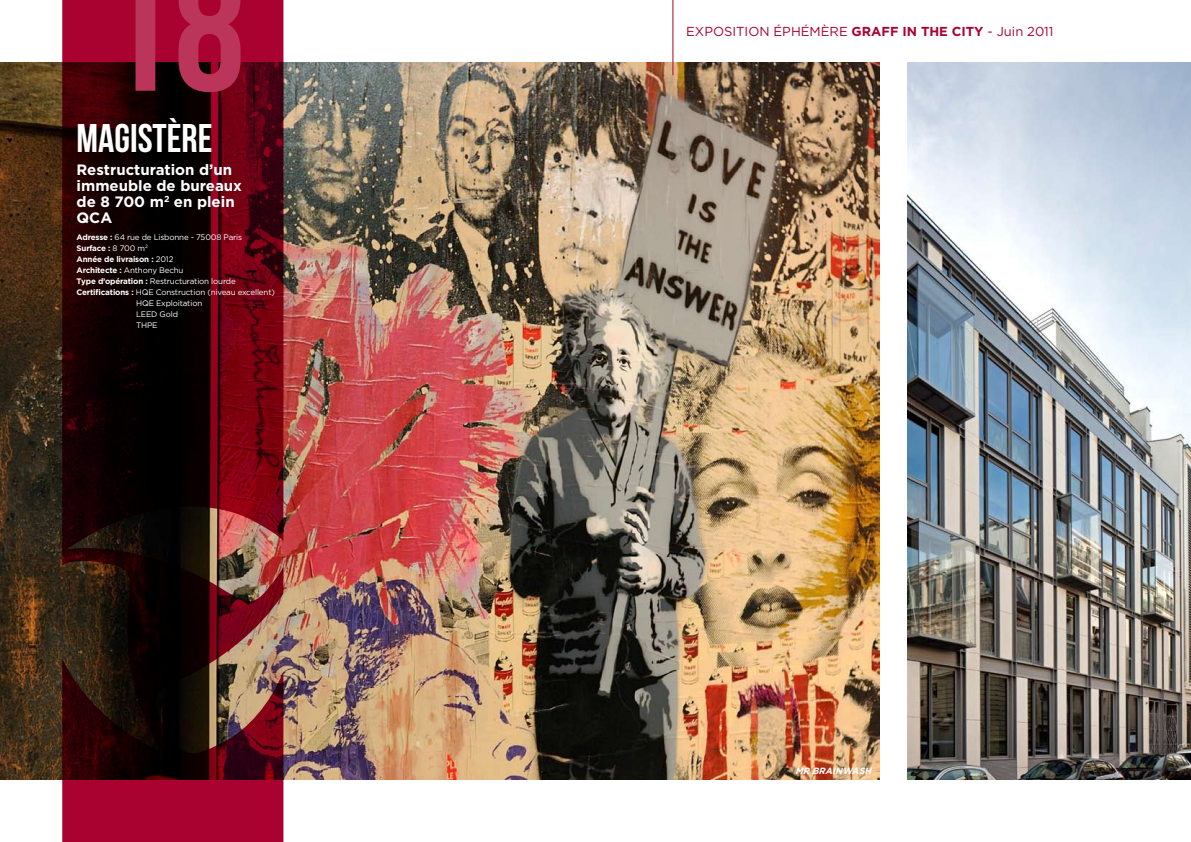
<style>
.page{position:relative;width:1191px;height:842px;background:#fff}
.page>*{position:absolute;margin:0;border:0;box-sizing:border-box;transform-origin:0 0}
.t1{font:180px "Bebas Neue";color:#ba3559}
.t2{font:40px "Bebas Neue";color:#fff}
.t3{font:700 15px/16px "Gotham";color:#fff}
.t4{font:13px "Gotham";color:#a90230}
.t5{font:italic 700 9px "Gotham";color:#fff}
.t6{font:8px "Gotham";letter-spacing:-.02em;color:#fff}
.t7{font:700 8px "Gotham";letter-spacing:-.02em;color:#fff}
.s1{font-weight:700}
.s2{font-weight:400}
</style>
<div class="page">
<img style="left:0;top:62px;width:879px;height:718px">
<img style="left:907px;top:62px;width:284px;height:718px">
<svg style="left:62px;top:0;width:221px;height:842px;background:#450a13"></svg>
<hr style="left:672px;top:0;width:1px;height:75px;background:#a90230">
<h1 class="t1" style="left:101px;top:-70px;width:146px">18</h1>
<h2 class="t2" style="left:77px;top:116px;width:137px">MAGISTÈRE</h2>
<h3 class="t3" style="left:77px;top:162px;width:167px">Restructuration d’un immeuble de bureaux de 8 700 m<sup>2</sup> en plein<br>QCA</h3>
<p class="t6" style="left:77px;top:232px;width:167px"><span class="s1">Adresse :</span> 64 rue de Lisbonne - 75008 Paris</p>
<p class="t7" style="left:77px;top:243px;width:73px">Surface : <span class="s2">8 700 m</span><sup>2</sup></p>
<p class="t7" style="left:77px;top:254px;width:98px">Année de livraison : <span class="s2">2012</span></p>
<p class="t6" style="left:77px;top:265px;width:108px"><span class="s1">Architecte :</span> Anthony Bechu</p>
<p class="t6" style="left:77px;top:276px;width:161px"><span class="s1">Type d’opération :</span> Restructuration lourde</p>
<p class="t6" style="left:77px;top:287px;width:200px"><span class="s1">Certifications :</span> HQE Construction (niveau excellent)</p>
<p class="t6" style="left:136px;top:298px;width:68px">HQE Exploitation</p>
<p class="t6" style="left:136px;top:309px;width:43px">LEED Gold</p>
<p class="t6" style="left:136px;top:320px;width:23px">THPE</p>
<h3 class="t4" style="left:686px;top:23px;width:27px">exposition</h3>
<h3 class="t4" style="left:773px;top:23px;width:281px">éph ém ère <span class="s1">GRAFF IN THE CITY</span> - Juin 2011</h3>
<p class="t5" style="left:795px;top:765px;width:81px">MR BRAINWASH</p>
</div>
